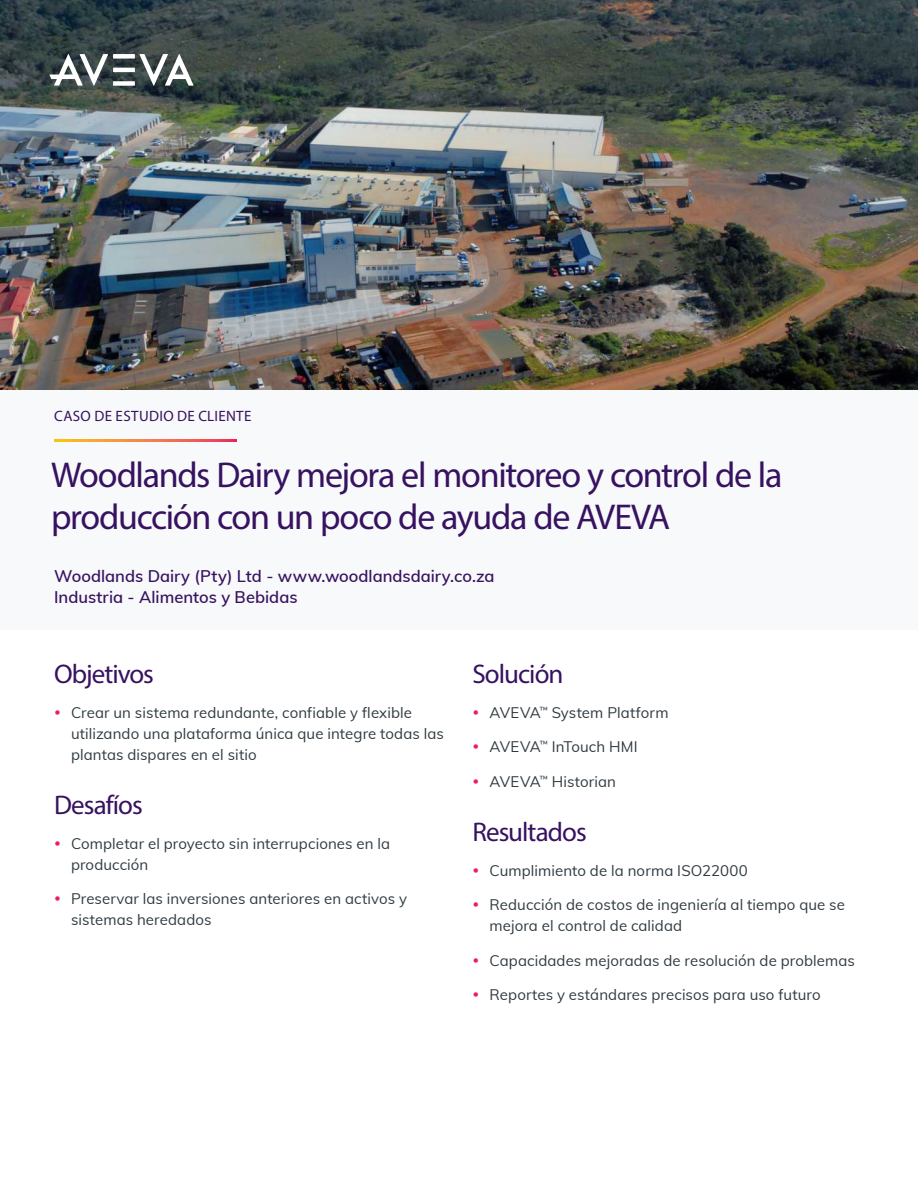
<style>
.page{position:relative;width:918px;height:1188px;background:#fff}
.page>*{position:absolute;margin:0;border:0;box-sizing:border-box;transform-origin:0 0}
.H2_Doc_Title{font:36px/42px "Myriad Pro";letter-spacing:-.035em;color:#371260}
.H3_Internal_Pages{font:27px "Myriad Pro";letter-spacing:-.035em;color:#371260}
.Cover_-_Company_Name{font:600 16.5px/21px "Muli";color:#371260}
.t1{font:15px/21px "Muli";letter-spacing:.005em;color:#2f3b41}
.Doc_Content_Type{font:15px "Myriad Pro";letter-spacing:.025em;color:#371260}
</style>
<div class="page">
<div style="left:0;top:389px;width:918px;height:241px;background:#f8f9fa"></div>
<svg style="left:54px;top:440px;width:183px;height:1px"></svg>
<img style="left:0;top:0;width:918px;height:389px">
<div style="left:113px;top:81px;width:22px;height:5px;background:#fff"></div>
<hr style="left:113px;top:68px;width:22px;height:4px;background:#fff">
<div style="left:113px;top:54px;width:22px;height:5px;background:#fff"></div>
<svg style="left:49px;top:54px;width:59px;height:32px"></svg>
<svg style="left:139px;top:54px;width:55px;height:32px"></svg>
<p class="Doc_Content_Type" style="left:54px;top:407px;width:199px">CASO DE ESTUDIO DE CLIENTE</p>
<p class="Doc_Content_Type" style="left:54px;top:410px;width:158px">CUSTOMER CASE STUDY</p>
<p class="H2_Doc_Title" style="left:51px;top:454px;width:733px">Woodlands Dairy mejora el monitoreo y control de la producción con un poco de ayuda de AVEVA</p>
<p class="Cover_-_Company_Name" style="left:54px;top:565px;width:442px">Woodlands Dairy (Pty) Ltd - www.woodlandsdairy.co.za<br>Industria - Alimentos y Bebidas</p>
<p class="H3_Internal_Pages" style="left:54px;top:657px;width:102px">Objetivos</p>
<p class="t1" style="left:71px;top:701px;width:374px">Crear un sistema redundante, confiable y flexible utilizando una plataforma única que integre todas las plantas dispares en el sitio</p>
<p class="H3_Internal_Pages" style="left:54px;top:789px;width:90px">Desafíos</p>
<p class="t1" style="left:71px;top:832px;width:321px">Completar el proyecto sin interrupciones en la producción</p>
<p class="t1" style="left:71px;top:888px;width:338px">Preservar las inversiones anteriores en activos y sistemas heredados</p>
<p class="H3_Internal_Pages" style="left:472px;top:657px;width:93px">Solución</p>
<p class="t1" style="left:490px;top:701px;width:181px">AVEVA<sup>™</sup> System Platform</p>
<p class="t1" style="left:490px;top:735px;width:150px">AVEVA<sup>™</sup> InTouch HMI</p>
<p class="t1" style="left:490px;top:770px;width:128px">AVEVA<sup>™</sup> Historian</p>
<p class="H3_Internal_Pages" style="left:472px;top:816px;width:116px">Resultados</p>
<p class="t1" style="left:490px;top:859px;width:260px">Cumplimiento de la norma ISO22000</p>
<p class="t1" style="left:490px;top:894px;width:357px">Reducción de costos de ingeniería al tiempo que se mejora el control de calidad</p>
<p class="t1" style="left:490px;top:949px;width:367px">Capacidades mejoradas de resolución de problemas</p>
<p class="t1" style="left:490px;top:984px;width:333px">Reportes y estándares precisos para uso futuro</p>
</div>
